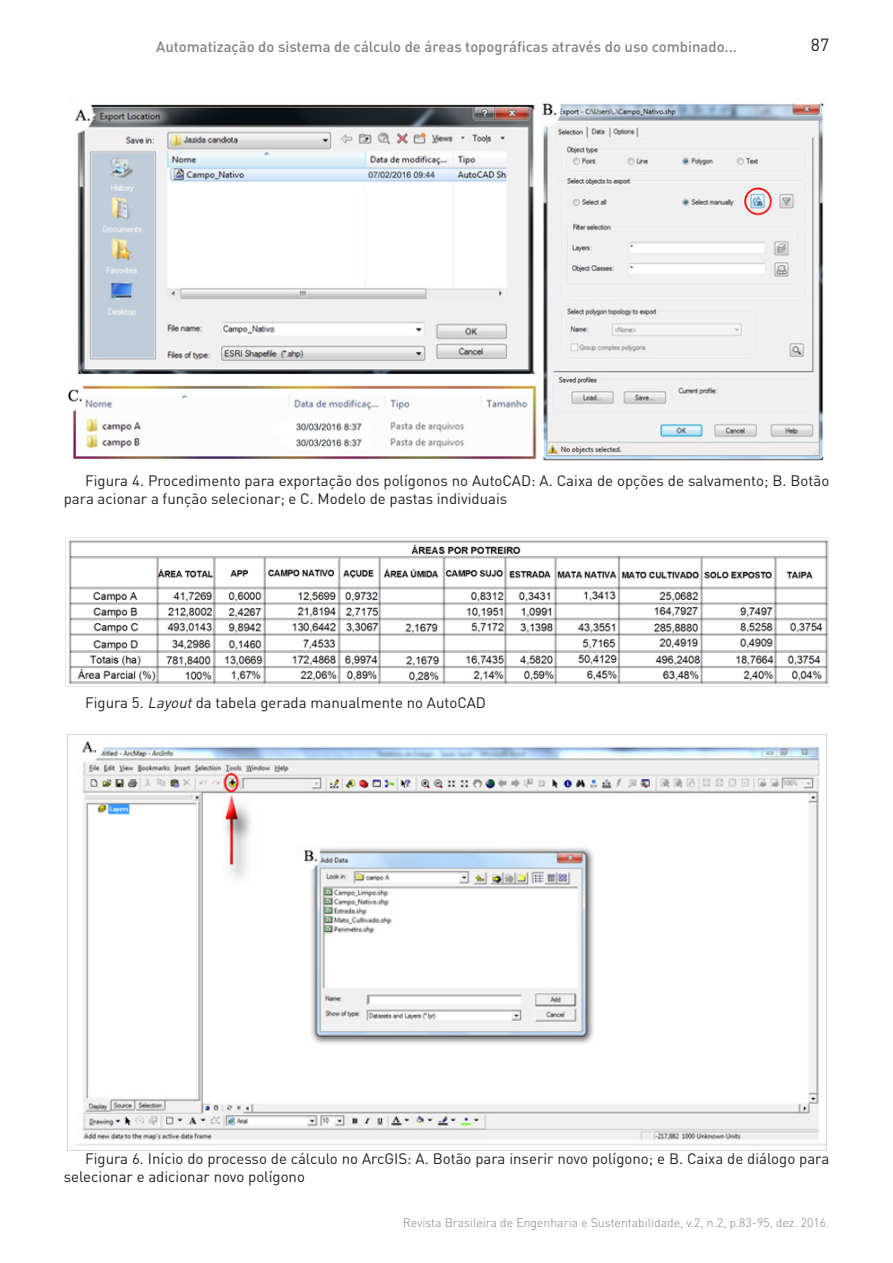
<style>
.page{position:relative;width:893px;height:1263px;background:#fff}
.page>*{position:absolute;margin:0;border:0;box-sizing:border-box;transform-origin:0 0}
.t1{font:17.55px "DIN";color:#231f20}
.RBES_Figura_H1{font:15px/18px "DIN";color:#231f20}
.t2{font:500 14.85px "DIN";color:#808285}
.t3{font:300 12.3px "DIN";color:#808285}
.s1{font-style:italic}
</style>
<div class="page">
<img style="left:68px;top:103px;width:757px;height:358px">
<img style="left:66px;top:537px;width:762px;height:148px">
<img style="left:67px;top:734px;width:760px;height:417px">
<p class="t2" style="left:156px;top:37px;width:582px">Automatização do sistema de cálculo de áreas topográficas através do uso combinado...</p>
<p class="t1" style="left:811px;top:34px;width:20px">87</p>
<p class="RBES_Figura_H1" style="left:64px;top:471px;width:767px;text-indent:21px">Figura 4. Procedimento para exportação dos polígonos no AutoCAD: A. Caixa de opções de salvamento; B. Botão para acionar a função selecionar; e C. Modelo de pastas individuais</p>
<p class="RBES_Figura_H1" style="left:85px;top:693px;width:402px">Figura 5. <span class="s1">Layout</span>da tabela gerada manualmente no AutoCAD</p>
<p class="RBES_Figura_H1" style="left:64px;top:1149px;width:767px;text-indent:21px">Figura 6. Início do processo de cálculo no ArcGIS: A. Botão para inserir novo polígono; e B. Caixa de diálogo para selecionar e adicionar novo polígono</p>
<p class="t3" style="left:403px;top:1215px;width:428px">Revista Brasileira de Engenharia e Sustentabilidade, v.2, n.2, p.83-95, dez. 2016.</p>
</div>
